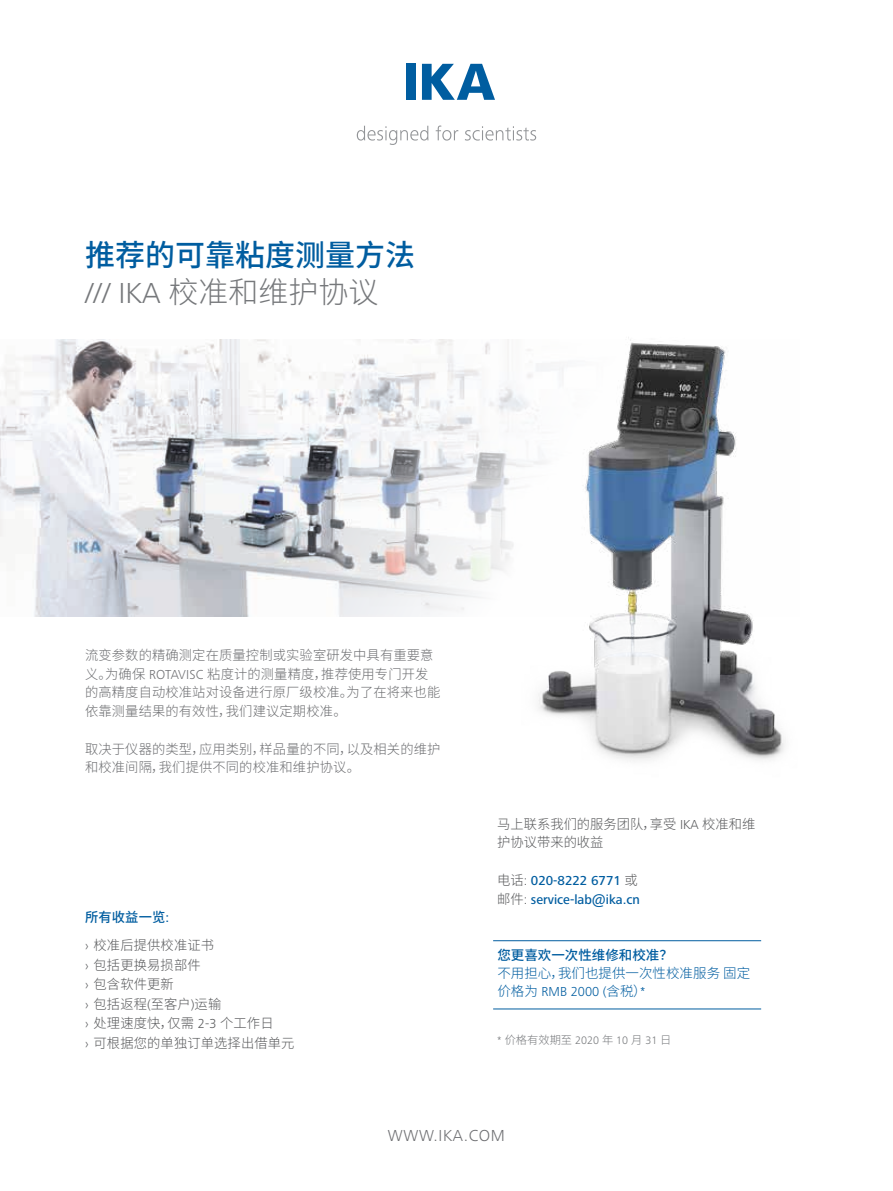
<style>
.page{position:relative;width:893px;height:1191px;background:#fff}
.page>*{position:absolute;margin:0;border:0;box-sizing:border-box;transform-origin:0 0}
.subhead{font:300 30px "Source Han Sans CN";color:#76787b}
.headline{font:500 30px "Source Han Sans CN";color:#005da0}
.URL{font:300 16.5px "Frutiger Next IKA";letter-spacing:.04em;color:#6c6d70}
.copytext{font:300 13.5px/18.8px "Source Han Sans CN";letter-spacing:.01em;color:#6c6d70}
.copytext-2{font:300 13.5px/18.8px "Source Han Sans CN";letter-spacing:.01em;color:#57585a}
.t1{font:300 13.5px/18px "Source Han Sans CN";color:#005da0}
.copytext-3{font:500 13.5px "Frutiger Next IKA";color:#005da0}
.Productname{font:500 13.5px "Source Han Sans CN";letter-spacing:.01em;color:#005da0}
.t2{font:300 11.25px "Frutiger Next IKA";color:#76787b}
.s1{font-family:"Frutiger Next IKA"}
.s2{font-family:"Source Han Sans CN";font-weight:300;color:#57585a}
.s3{font-weight:300;color:#57585a}
.s4{font-weight:500}
.s5{font-family:"Source Han Sans CN"}
</style>
<div class="page">
<img style="left:0;top:339px;width:443px;height:278px">
<div style="left:406px;top:64px;width:9px;height:36px;background:#005da0"></div>
<svg style="left:422px;top:64px;width:73px;height:36px"></svg>
<svg style="left:357px;top:126px;width:71px;height:19px"></svg>
<svg style="left:436px;top:125px;width:22px;height:16px"></svg>
<svg style="left:465px;top:126px;width:71px;height:15px"></svg>
<img style="left:443px;top:337px;width:342px;height:424px">
<hr style="left:493px;top:940px;width:268px;height:1px;background:#005da0">
<hr style="left:493px;top:1008px;width:268px;height:1px;background:#005da0">
<p class="headline" style="left:85px;top:238px;width:331px">推荐的可靠粘度测量方法</p>
<p class="subhead" style="left:85px;top:275px;width:295px"><span class="s1">/// IKA</span> 校准和维护协议</p>
<p class="copytext" style="left:85px;top:645px;width:357px">流变参数的精确测定在质量控制或实验室研发中具有重要意义。为确保 <span class="s1">ROTAVISC</span> 粘度计的测量精度，推荐使用专门开发的高精度自动校准站对设备进行原厂级校准。为了在将来也能依靠测量结果的有效性，我们建议定期校准。</p>
<p class="copytext" style="left:85px;top:739px;width:357px">取决于仪器的类型，应用类别，样品量的不同，以及相关的维护和校准间隔，我们提供不同的校准和维护协议。</p>
<p class="Productname" style="left:85px;top:909px;width:86px">所有收益一览<span class="s1">:</span></p>
<p class="copytext-2" style="left:85px;top:936px;width:131px"><span class="s1">›</span> 校准后提供校准证书</p>
<p class="copytext-2" style="left:85px;top:955px;width:117px"><span class="s1">›</span> 包括更换易损部件</p>
<p class="copytext-2" style="left:85px;top:975px;width:90px"><span class="s1">›</span> 包含软件更新</p>
<p class="copytext-2" style="left:85px;top:994px;width:138px"><span class="s1">›</span> 包括返程<span class="s1">(</span>至客户<span class="s1">)</span>运输</p>
<p class="copytext-2" style="left:85px;top:1014px;width:190px"><span class="s1">›</span> 处理速度快，仅需 <span class="s1">2-3</span> 个工作日</p>
<p class="copytext-2" style="left:85px;top:1033px;width:211px"><span class="s1">›</span> 可根据您的单独订单选择出借单元</p>
<p class="copytext-2" style="left:497px;top:814px;width:260px">马上联系我们的服务团队，享受 <span class="s1">IKA</span> 校准和维护协议带来的收益</p>
<p class="copytext-3" style="left:497px;top:872px;width:142px"><span class="s2">电话</span><span class="s3">:</span> 020-8222 6771 <span class="s2">或</span></p>
<p class="copytext-3" style="left:497px;top:891px;width:144px"><span class="s2">邮件</span><span class="s3">:</span> service-lab@ika.cn</p>
<p class="t1" style="left:497px;top:946px;width:254px"><span class="s4">您更喜欢一次性维修和校准？<br></span>不用担心，我们也提供一次性校准服务固定价格为 <span class="s1">RMB 2000 (</span>含税）<span class="s1">*</span></p>
<p class="t2" style="left:497px;top:1034px;width:176px">* <span class="s5">价格有效期至</span> 2020 <span class="s5">年</span> 10 <span class="s5">月</span> 31 <span class="s5">日</span></p>
<p class="URL" style="left:388px;top:1125px;width:119px">WWW.IKA.COM</p>
</div>
